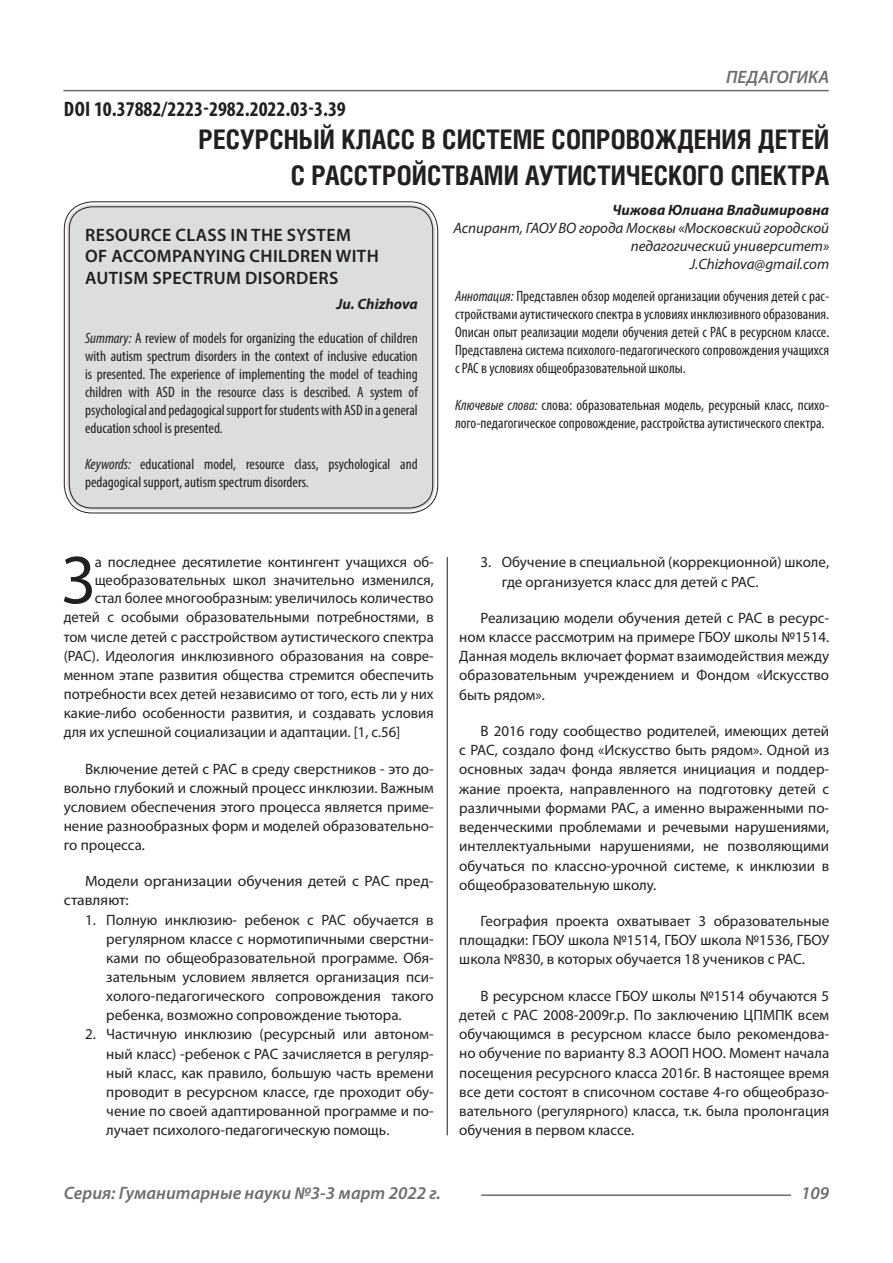
<style>
.page{position:relative;width:893px;height:1263px;background:#fff}
.page>*{position:absolute;margin:0;border:0;box-sizing:border-box;transform-origin:0 0}
.Статья_текст_первый{font:68.4px "Myriad Pro";color:#231f20}
.Статья_название{font:700 27px "Helios Cond C";color:#231f20}
.ДОИ{font:700 condensed 21px "Myriad Pro";color:#231f20}
.Статья_название_англ{font:600 18px/21.6px "Myriad Pro";letter-spacing:.02em;color:#231f20}
.t1{font:italic 600 18px "Myriad Pro";color:#6c6d70}
.Статья_текст{font:15px/19.2px "Myriad Pro";color:#231f20;text-align:justify}
.Статья_текст_первый-2{font:15px "Myriad Pro";color:#231f20}
.Статья_аннотация_тек{font:condensed 15px/18px "Myriad Pro";color:#231f20;text-align:justify}
.Статья_аннотация_анг{font:condensed 15px/18px "Myriad Pro";color:#231f20;text-align:justify}
.Статья_автор_инфо{font:italic 15px/18px "Myriad Pro";color:#231f20;text-align:right}
.Статья_текст-2{font:15px/19.2px "Myriad Pro";color:#231f20;scale:1.04 1}
.Статья_автор_фио_рус{font:italic 700 15px "Myriad Pro";color:#231f20}
.Статья_автор_англ{font:italic 700 15px "Myriad Pro";color:#231f20}
.s1{font-style:italic}
</style>
<div class="page">
<hr style="left:447px;top:128px;width:1px;height:1007px;background:#231f20">
<hr style="left:63px;top:90px;width:766px;height:1px;background:#6c6d70">
<hr style="left:481px;top:1194px;width:310px;height:2px;background:#6c6d70">
<div style="left:67px;top:204px;width:368px;height:306px;background:#dcdddf;border-radius:26px"></div>
<div style="left:64px;top:201px;width:374px;height:312px;border:1px solid #231f20;border-radius:28px"></div>
<div style="left:69px;top:206px;width:364px;height:302px;border:1px solid #231f20;border-radius:23px"></div>
<p class="t1" style="left:726px;top:66px;width:104px">ПЕДАГОГИКА</p>
<p class="Статья_название" style="left:198px;top:124px;width:632px">РЕСУРСНЫЙ КЛАСС В СИСТЕМЕ СОПРОВОЖДЕНИЯ ДЕТЕЙ</p>
<p class="Статья_название" style="left:291px;top:160px;width:540px">С РАССТРОЙСТВАМИ АУТИСТИЧЕСКОГО СПЕКТРА</p>
<p class="Статья_автор_фио_рус" style="left:612px;top:200px;width:218px">Чижова Юлиана Владимировна</p>
<p class="Статья_автор_инфо" style="left:453px;top:218px;width:377px">Аспирант, ГАОУ ВО города Москвы «Московский городской педагогический университет»</p>
<p class="Статья_автор_инфо" style="left:690px;top:254px;width:141px">J.Chizhova@gmail.com</p>
<p class="Статья_аннотация_тек" style="left:455px;top:287px;width:376px"><span class="s1">Аннотация:</span> Представлен обзор моделей организации обучения детей с рас&shy;стройствами аутистического спектра в условиях инклюзивного образования.<br>Описан опыт реализации модели обучения детей с РАС в ресурсном классе.<br>Представлена система психолого-педагогического сопровождения учащихся с РАС в условиях общеобразовательной школы.</p>
<p class="Статья_аннотация_тек" style="left:455px;top:395px;width:376px"><span class="s1">Ключевые слова:</span> слова: образовательная модель, ресурсный класс, психо&shy;лого-педагогическое сопровождение, расстройства аутистического спектра.</p>
<p class="ДОИ" style="left:64px;top:96px;width:283px">DOI 10.37882/2223-2982.2022.03-3.39</p>
<p class="Статья_название_англ" style="left:85px;top:223px;width:267px">RESOURCE CLASS IN THE SYSTEM</p>
<p class="Статья_название_англ" style="left:85px;top:245px;width:295px">OF ACCOMPANYING CHILDREN WITH<br>AUTISM SPECTRUM DISORDERS</p>
<p class="Статья_автор_англ" style="left:337px;top:294px;width:83px">Ju. Chizhova</p>
<p class="Статья_аннотация_анг" style="left:85px;top:329px;width:334px"><span class="s1">Summary:</span> A review of models for organizing the education of children with autism spectrum disorders in the context of inclusive education is presented. The experience of implementing the model of teaching children with ASD in the resource class is described. A system of psychological and pedagogical support for students with ASD in a general education school is presented.</p>
<p class="Статья_аннотация_анг" style="left:85px;top:455px;width:334px"><span class="s1">Keywords:</span> educational model, resource class, psychological and pedagogical support, autism spectrum disorders.</p>
<p class="Статья_текст_первый" style="left:62px;top:538px;width:34px">З</p>
<p class="Статья_текст_первый-2" style="left:95px;top:553px;width:341px">а последнее десятилетие контингент учащихся об-</p>
<p class="Статья_текст_первый-2" style="left:95px;top:571px;width:341px">щеобразовательных школ значительно изменился,</p>
<p class="Статья_текст_первый-2" style="left:95px;top:589px;width:340px">стал более многообразным: увеличилось количество</p>
<p class="Статья_текст_первый-2" style="left:64px;top:608px;width:371px">детей с особыми образовательными потребностями, в</p>
<p class="Статья_текст_первый-2" style="left:64px;top:627px;width:371px">том числе детей с расстройством аутистического спектра</p>
<p class="Статья_текст_первый-2" style="left:64px;top:646px;width:371px">(РАС). Идеология инклюзивного образования на совре-</p>
<p class="Статья_текст_первый-2" style="left:64px;top:666px;width:371px">менном этапе развития общества стремится обеспечить</p>
<p class="Статья_текст_первый-2" style="left:64px;top:685px;width:371px">потребности всех детей независимо от того, есть ли у них</p>
<p class="Статья_текст_первый-2" style="left:64px;top:704px;width:371px">какие-либо особенности развития, и создавать условия</p>
<p class="Статья_текст_первый-2" style="left:64px;top:723px;width:338px">для их успешной социализации и адаптации. [1, с.56]</p>
<p class="Статья_текст" style="left:64px;top:759px;width:371px;text-indent:21px">Включение детей с РАС в среду сверстников - это до&shy;вольно глубокий и сложный процесс инклюзии. Важным условием обеспечения этого процесса является приме&shy;нение разнообразных форм и моделей образовательно&shy;го процесса.</p>
<p class="Статья_текст-2" style="left:64px;top:871px;width:357px;text-indent:21px">Модели организации обучения детей с РАС пред&shy;ставляют:</p>
<p class="Статья_текст" style="left:106px;top:910px;width:329px;text-indent:-21px">1. Полную инклюзию- ребенок с РАС обучается в регулярном классе с нормотипичными сверстни&shy;ками по общеобразовательной программе. Обя&shy;зательным условием является организация пси&shy;холого-педагогического сопровождения такого ребенка, возможно сопровождение тьютора.</p>
<p class="Статья_текст" style="left:106px;top:1024px;width:329px;text-indent:-21px">2. Частичную инклюзию (ресурсный или автоном&shy;ный класс) -ребенок с РАС зачисляется в регуляр&shy;ный класс, как правило, большую часть времени проводит в ресурсном классе, где проходит обу&shy;чение по своей адаптированной программе и по&shy;лучает психолого-педагогическую помощь.</p>
<p class="Статья_текст" style="left:502px;top:552px;width:329px;text-indent:-21px">3. Обучение в специальной (коррекционной) школе, где организуется класс для детей с РАС.</p>
<p class="Статья_текст" style="left:459px;top:608px;width:371px;text-indent:21px">Реализацию модели обучения детей с РАС в ресурс&shy;ном классе рассмотрим на примере ГБОУ школы №1514.<br>Данная модель включает формат взаимодействия между образовательным учреждением и Фондом «Искусство быть рядом».</p>
<p class="Статья_текст" style="left:459px;top:721px;width:371px;text-indent:21px">В 2016 году сообщество родителей, имеющих детей с РАС, создало фонд «Искусство быть рядом». Одной из основных задач фонда является инициация и поддер&shy;жание проекта, направленного на подготовку детей с различными формами РАС, а именно выраженными по&shy;веденческими проблемами и речевыми нарушениями, интеллектуальными нарушениями, не позволяющими обучаться по классно-урочной системе, к инклюзии в общеобразовательную школу.</p>
<p class="Статья_текст" style="left:459px;top:911px;width:371px;text-indent:21px">География проекта охватывает 3 образовательные площадки: ГБОУ школа №1514, ГБОУ школа №1536, ГБОУ школа №830, в которых обучается 18 учеников с РАС.</p>
<p class="Статья_текст" style="left:459px;top:986px;width:371px;text-indent:21px">В ресурсном классе ГБОУ школы №1514 обучаются 5 детей с РАС 2008-2009г.р. По заключению ЦПМПК всем обучающимся в ресурсном классе было рекомендова&shy;но обучение по варианту 8.3 АООП НОО. Момент начала посещения ресурсного класса 2016г. В настоящее время все дети состоят в списочном составе 4-го общеобразо&shy;вательного (регулярного) класса, т.к. была пролонгация обучения в первом классе.</p>
<p class="t1" style="left:64px;top:1182px;width:378px">Серия: Гуманитарные науки №3-3 март 2022 г.</p>
<p class="t1" style="left:801px;top:1182px;width:30px">109</p>
</div>
